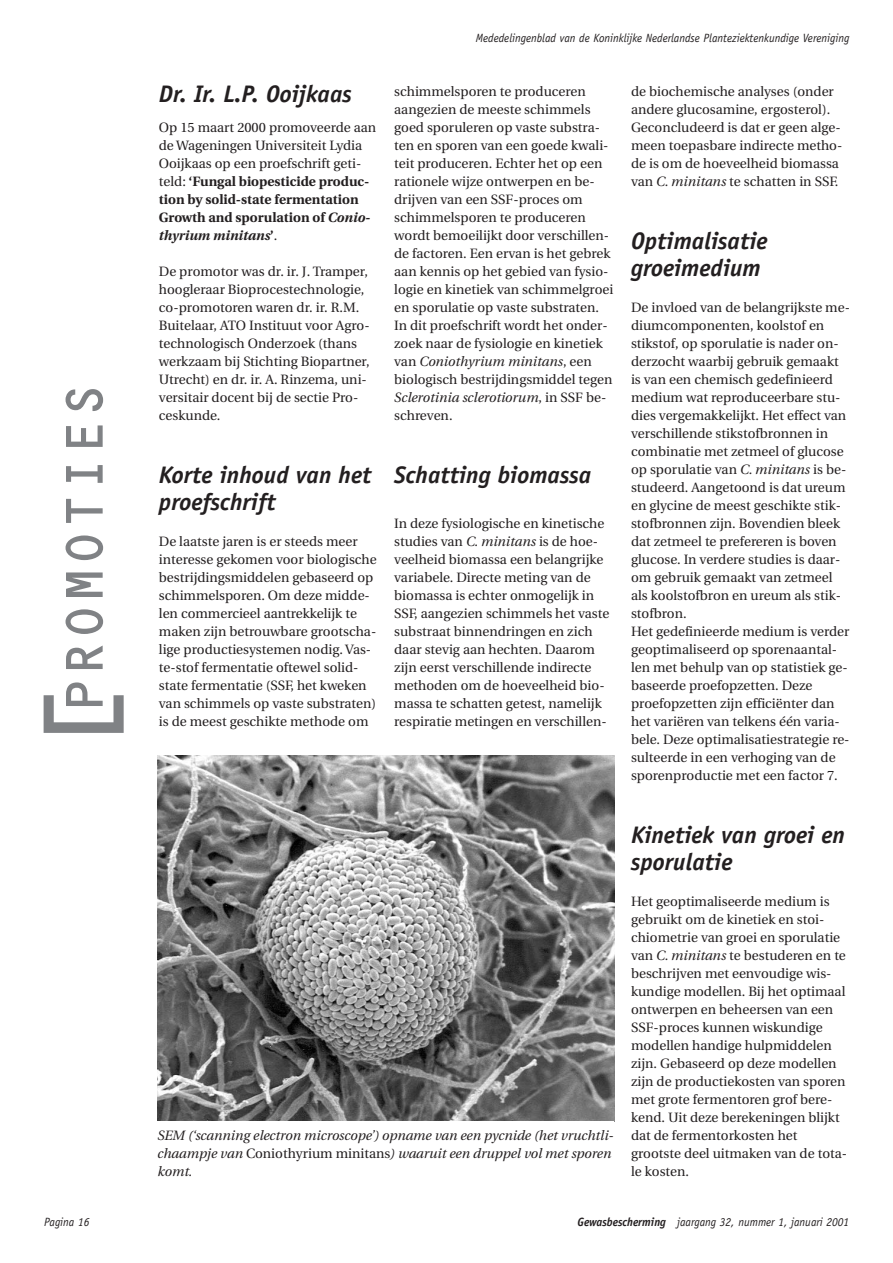
<style>
.page{position:relative;width:893px;height:1263px;background:#fff}
.page>*{position:absolute;margin:0;border:0;box-sizing:border-box;transform-origin:0 0}
.t1{font:108px "OCR C Regular";color:#808285;scale:.95 1}
.t2{font:54px "OCR C Regular";color:#808285;scale:.95 1}
.t3{font:italic 700 24px/27px "Officina Sans";color:#231f20}
.t4{font:13.5px/18px "Utopia";color:#231f20}
.t5{font:italic 13.5px/18px "Utopia";color:#231f20}
.t6{font:italic 12px "Officina Sans";color:#231f20;scale:.95 1}
.s1{font-weight:700}
.s2{font-weight:700;font-style:italic}
.s3{font-style:italic}
.s4{font-style:normal}
</style>
<div class="page">
<img style="left:157px;top:755px;width:457px;height:366px">
<h2 class="t2" style="left:65px;top:714px;width:351px;rotate:-90deg">PROMOTIES</h2>
<h1 class="t1" style="left:49px;top:751px;width:79px;rotate:-90deg">[</h1>
<h3 class="t3" style="left:159px;top:82px;width:194px">Dr. Ir. L.P. Ooijkaas</h3>
<p class="t4" style="left:159px;top:119px;width:219px">Op 15 maart 2000 promoveerde aan de Wageningen Universiteit Lydia<br>Ooijkaas op een proefschrift geti&shy;teld: <span class="s1">‘Fungal biopesticide produc&shy;tion by solid-state fermentation<br>Growth and sporulation of</span> <span class="s2">Conio&shy;thyrium minitans</span><span class="s1">’</span>.</p>
<p class="t4" style="left:159px;top:263px;width:212px">De promotor was dr. ir. J. Tramper, hoogleraar Bioprocestechnologie, co-promotoren waren dr. ir. R.M.<br>Buitelaar, ATO Instituut voor Agro&shy;technologisch Onderzoek (thans werkzaam bij Stichting Biopartner,<br>Utrecht) en dr. ir. A. Rinzema, uni&shy;versitair docent bij de sectie Pro&shy;ceskunde.</p>
<h3 class="t3" style="left:159px;top:463px;width:214px">Korte inhoud van het proefschrift</h3>
<p class="t4" style="left:159px;top:533px;width:219px">De laatste jaren is er steeds meer interesse gekomen voor biologische bestrijdingsmiddelen gebaseerd op schimmelsporen. Om deze midde&shy;len commercieel aantrekkelijk te maken zijn betrouwbare grootscha&shy;lige productiesystemen nodig. Vas&shy;te-stof fermentatie oftewel solid&shy;state fermentatie (SSF, het kweken van schimmels op vaste substraten) is de meest geschikte methode om</p>
<p class="t6" style="left:476px;top:33px;width:394px">Mededelingenblad van de Koninklijke Nederlandse Planteziektenkundige Vereniging</p>
<p class="t4" style="left:394px;top:83px;width:221px">schimmelsporen te produceren aangezien de meeste schimmels goed sporuleren op vaste substra&shy;ten en sporen van een goede kwali&shy;teit produceren. Echter het op een rationele wijze ontwerpen en be&shy;drijven van een SSF-proces om schimmelsporen te produceren wordt bemoeilijkt door verschillen&shy;de factoren. Een ervan is het gebrek aan kennis op het gebied van fysio&shy;logie en kinetiek van schimmelgroei en sporulatie op vaste substraten.<br>In dit proefschrift wordt het onder&shy;zoek naar de fysiologie en kinetiek van <span class="s3">Coniothyrium minitans</span>, een biologisch bestrijdingsmiddel tegen<br><span class="s3">Sclerotinia sclerotiorum</span>, in SSF be&shy;schreven.</p>
<h3 class="t3" style="left:394px;top:463px;width:198px">Schatting biomassa</h3>
<p class="t4" style="left:394px;top:515px;width:217px">In deze fysiologische en kinetische studies van <span class="s3">C. minitans</span> is de hoe&shy;veelheid biomassa een belangrijke variabele. Directe meting van de biomassa is echter onmogelijk in SSF, aangezien schimmels het vaste substraat binnendringen en zich daar stevig aan hechten. Daarom zijn eerst verschillende indirecte methoden om de hoeveelheid bio&shy;massa te schatten getest, namelijk respiratie metingen en verschillen-</p>
<p class="t4" style="left:631px;top:83px;width:213px">de biochemische analyses (onder andere glucosamine, ergosterol).<br>Geconcludeerd is dat er geen alge&shy;meen toepasbare indirecte metho&shy;de is om de hoeveelheid biomassa van <span class="s3">C. minitans</span> te schatten in SSF.</p>
<h3 class="t3" style="left:631px;top:229px;width:138px">Optimalisatie groeimedium</h3>
<p class="t4" style="left:631px;top:299px;width:220px">De invloed van de belangrijkste me&shy;diumcomponenten, koolstof en stikstof, op sporulatie is nader on&shy;derzocht waarbij gebruik gemaakt is van een chemisch gedefinieerd medium wat reproduceerbare stu&shy;dies vergemakkelijkt. Het effect van verschillende stikstofbronnen in combinatie met zetmeel of glucose op sporulatie van <span class="s3">C. minitans</span> is be&shy;studeerd. Aangetoond is dat ureum en glycine de meest geschikte stik&shy;stofbronnen zijn. Bovendien bleek dat zetmeel te prefereren is boven glucose. In verdere studies is daar&shy;om gebruik gemaakt van zetmeel als koolstofbron en ureum als stik&shy;stofbron.<br>Het gedefinieerde medium is verder geoptimaliseerd op sporenaantal&shy;len met behulp van op statistiek ge&shy;baseerde proefopzetten. Deze proefopzetten zijn efficiënter dan het variëren van telkens één varia&shy;bele. Deze optimalisatiestrategie re&shy;sulteerde in een verhoging van de sporenproductie met een factor 7.</p>
<p class="t5" style="left:157px;top:1127px;width:458px">SEM (‘scanning electron microscope’) opname van een pycnide (het vruchtli&shy;chaampje van <span class="s4">Coniothyrium minitans</span>) waaruit een druppel vol met sporen komt.</p>
<h3 class="t3" style="left:631px;top:823px;width:215px">Kinetiek van groei en sporulatie</h3>
<p class="t4" style="left:631px;top:893px;width:217px">Het geoptimaliseerde medium is gebruikt om de kinetiek en stoi&shy;chiometrie van groei en sporulatie van <span class="s3">C. minitans</span> te bestuderen en te beschrijven met eenvoudige wis&shy;kundige modellen. Bij het optimaal ontwerpen en beheersen van een<br>SSF-proces kunnen wiskundige modellen handige hulpmiddelen zijn. Gebaseerd op deze modellen zijn de productiekosten van sporen met grote fermentoren grof bere&shy;kend. Uit deze berekeningen blijkt dat de fermentorkosten het grootste deel uitmaken van de tota&shy;le kosten.</p>
<p class="t6" style="left:44px;top:1218px;width:49px">Pagina 16</p>
<p class="t6" style="left:577px;top:1218px;width:288px"><span class="s1">Gewasbescherming</span> jaargang 32, nummer 1, januari 2001</p>
</div>
